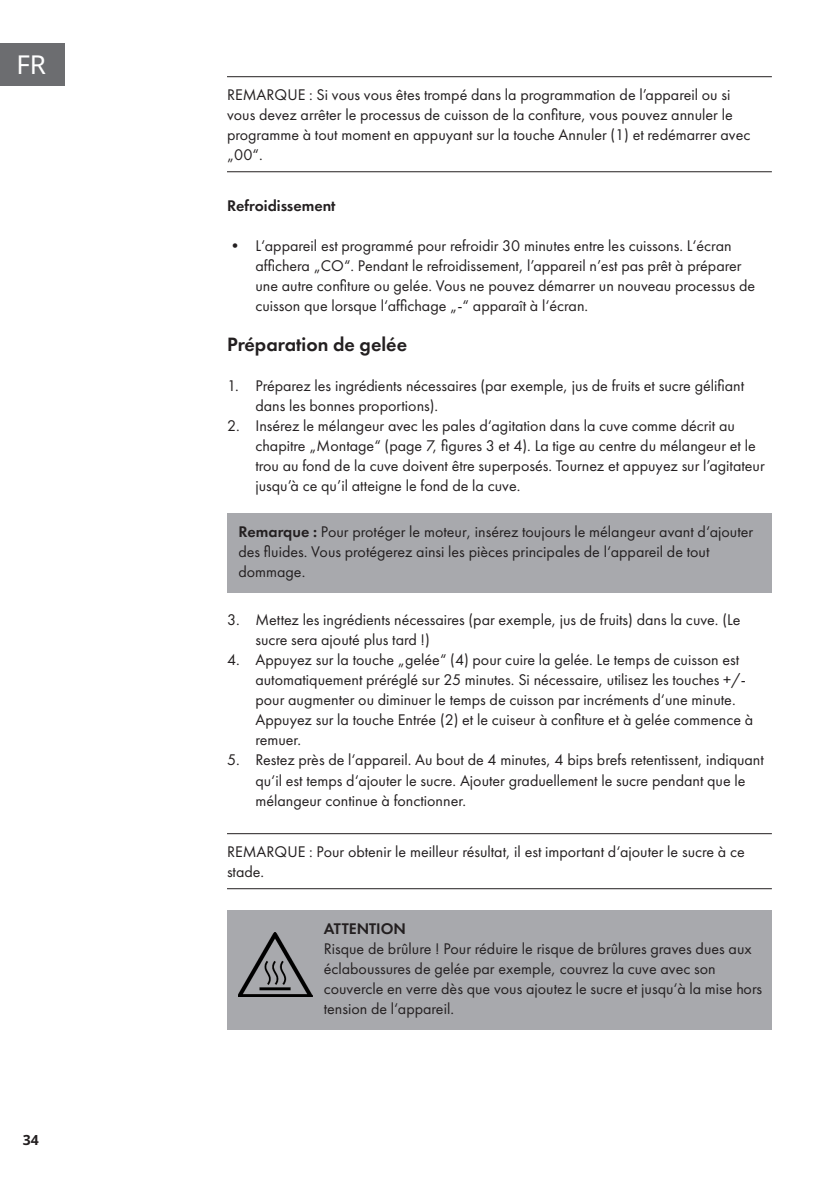
<style>
.page{position:relative;width:840px;height:1191px;background:#fff}
.page>*{position:absolute;margin:0;border:0;box-sizing:border-box;transform-origin:0 0}
.t1{font:26px "Noto Sans";color:#fff}
.t2{font:600 20px "Futura PTW08";color:#231f20}
.t3{font:16px/20px "Futura PTW08";color:#231f20}
.t4{font:600 16px "Futura PTW08";color:#231f20}
.t5{font:700 14px "Noto Sans";color:#231f20}
.s1{font-weight:600}
</style>
<div class="page">
<div style="left:0;top:43px;width:65px;height:42px;background:#6c6d70"></div>
<hr style="left:227px;top:76px;width:544px;height:1px;background:#231f20">
<hr style="left:227px;top:171px;width:544px;height:1px;background:#231f20">
<div style="left:227px;top:513px;width:544px;height:79px;background:#a8a9ad"></div>
<hr style="left:227px;top:833px;width:544px;height:1px;background:#231f20">
<hr style="left:227px;top:888px;width:544px;height:1px;background:#231f20">
<div style="left:227px;top:910px;width:544px;height:119px;background:#a8a9ad"></div>
<img style="left:238px;top:933px;width:74px;height:63px">
<h1 class="t1" style="left:16px;top:46px;width:31px">FR</h1>
<p class="t5" style="left:23px;top:1130px;width:18px">34</p>
<p class="t3" style="left:227px;top:84px;width:524px">REMARQUE : Si vous vous êtes trompé dans la programmation de l’appareil ou si vous devez arrêter le processus de cuisson de la confiture, vous pouvez annuler le programme à tout moment en appuyant sur la touche Annuler (1) et redémarrer avec „00“.</p>
<p class="t4" style="left:227px;top:196px;width:110px">Refroidissement</p>
<p class="t3" style="left:255px;top:236px;width:501px;text-indent:-28px">• L‘appareil est programmé pour refroidir 30 minutes entre les cuissons. L‘écran affichera „CO“. Pendant le refroidissement, l’appareil n’est pas prêt à préparer une autre confiture ou gelée. Vous ne pouvez démarrer un nouveau processus de cuisson que lorsque l‘affichage „-“ apparaît à l‘écran.</p>
<p class="t2" style="left:227px;top:332px;width:181px">Préparation de gelée</p>
<p class="t3" style="left:255px;top:376px;width:490px;text-indent:-28px">1. Préparez les ingrédients nécessaires (par exemple, jus de fruits et sucre gélifiant dans les bonnes proportions).</p>
<p class="t3" style="left:255px;top:416px;width:510px;text-indent:-28px">2. Insérez le mélangeur avec les pales d‘agitation dans la cuve comme décrit au chapitre „Montage“ (page 7, figures 3 et 4). La tige au centre du mélangeur et le trou au fond de la cuve doivent être superposés. Tournez et appuyez sur l’agitateur jusqu’à ce qu’il atteigne le fond de la cuve.</p>
<p class="t3" style="left:238px;top:521px;width:516px"><span class="s1">Remarque :</span> Pour protéger le moteur, insérez toujours le mélangeur avant d‘ajouter des fluides. Vous protégerez ainsi les pièces principales de l‘appareil de tout dommage.</p>
<p class="t3" style="left:255px;top:610px;width:486px;text-indent:-28px">3. Mettez les ingrédients nécessaires (par exemple, jus de fruits) dans la cuve. (Le sucre sera ajouté plus tard !)</p>
<p class="t3" style="left:255px;top:650px;width:499px;text-indent:-28px">4. Appuyez sur la touche „gelée“ (4) pour cuire la gelée. Le temps de cuisson est automatiquement préréglé sur 25 minutes. Si nécessaire, utilisez les touches +/- pour augmenter ou diminuer le temps de cuisson par incréments d‘une minute.<br>Appuyez sur la touche Entrée (2) et le cuiseur à confiture et à gelée commence à remuer.</p>
<p class="t3" style="left:255px;top:750px;width:509px;text-indent:-28px">5. Restez près de l‘appareil. Au bout de 4 minutes, 4 bips brefs retentissent, indiquant qu‘il est temps d‘ajouter le sucre. Ajouter graduellement le sucre pendant que le mélangeur continue à fonctionner.</p>
<p class="t3" style="left:227px;top:841px;width:519px">REMARQUE : Pour obtenir le meilleur résultat, il est important d‘ajouter le sucre à ce stade.</p>
<p class="t4" style="left:323px;top:918px;width:84px">ATTENTION</p>
<p class="t3" style="left:323px;top:938px;width:440px">Risque de brûlure ! Pour réduire le risque de brûlures graves dues aux éclaboussures de gelée par exemple, couvrez la cuve avec son couvercle en verre dès que vous ajoutez le sucre et jusqu‘à la mise hors tension de l‘appareil.</p>
</div>
